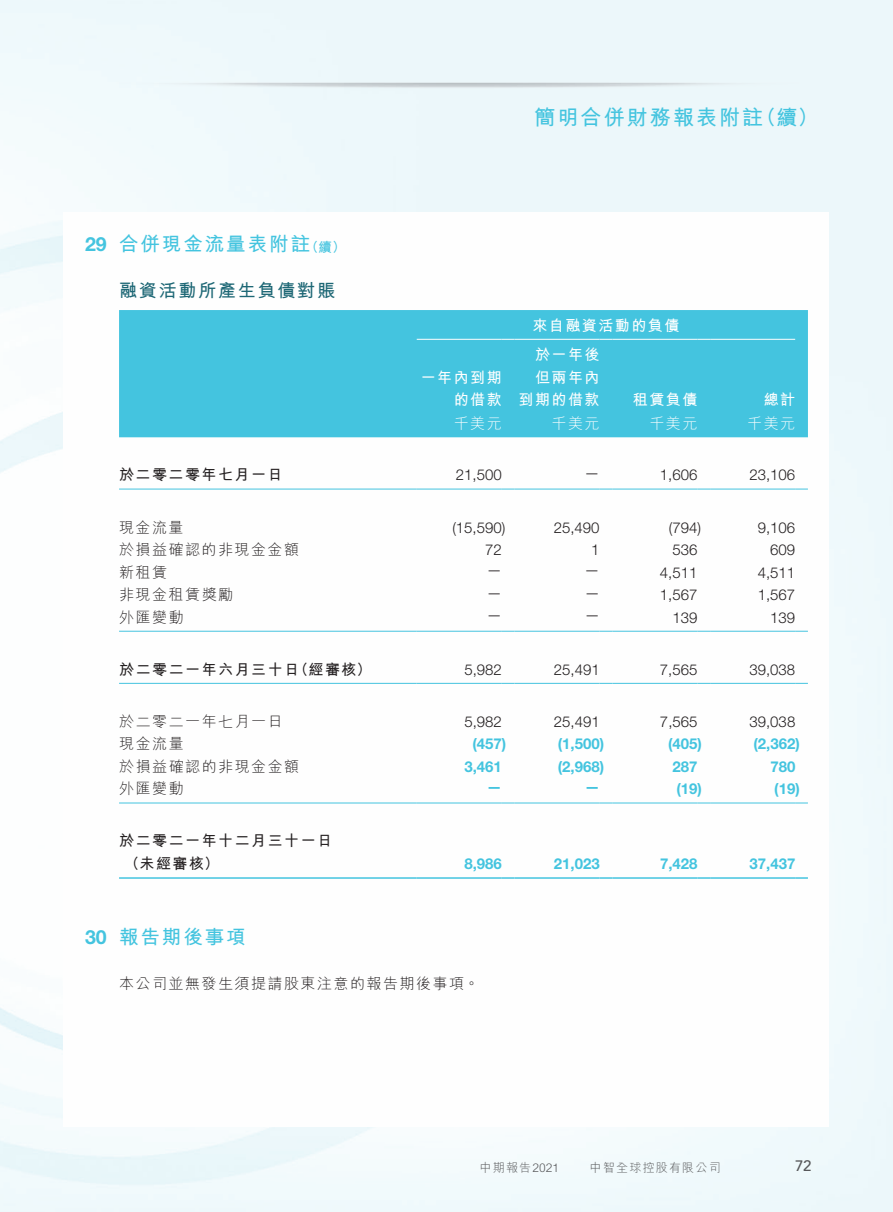
<style>
.page{position:relative;width:893px;height:1212px;background:#fff}
.page>*{position:absolute;margin:0;border:0;box-sizing:border-box;transform-origin:0 0}
.t1{font:700 21px "M Hei HK";letter-spacing:.1em;color:#44c4df}
.t2{font:700 19.5px "M Hei HK";letter-spacing:.1em;color:#44c4df}
.t3{font:700 19.5px "Helvetica Neue LT Std";color:#44c4df}
.t4{font:700 18px "M Hei HK";letter-spacing:.1em;color:#1d6775}
.t5{font:300 15px "Helvetica Neue LT Std";color:#231f20}
.t6{font:300 15px "M Hei HK";letter-spacing:.1em;color:#231f20}
.t7{font:700 15px "Helvetica Neue LT Std";color:#44c4df}
.t8{font:700 15px "M Hei HK";letter-spacing:.1em;color:#231f20}
.t9{font:700 15px/22.5px "M Hei HK";letter-spacing:.1em;color:#fff;text-align:right}
.t10{font:300 15px "M Hei HK";letter-spacing:.1em;color:#fff}
.t11{font:500 15px "Avenir LT Std";color:#57585a}
.t12{font:700 13.5px "M Hei HK";color:#44c4df}
.t13{font:300 12px "M Hei HK";letter-spacing:.1em;color:#57585a}
.s1{font-family:"Helvetica Neue LT Std"}
</style>
<div class="page">
<div style="left:119px;top:310px;width:689px;height:127px;background:#44c4df"></div>
<hr style="left:119px;top:489px;width:298px;height:1px;background:#44c4df">
<hr style="left:417px;top:489px;width:85px;height:1px;background:#44c4df">
<svg style="left:502px;top:489px;width:12px;height:1px"></svg>
<hr style="left:514px;top:489px;width:86px;height:1px;background:#44c4df">
<svg style="left:600px;top:489px;width:12px;height:1px"></svg>
<hr style="left:612px;top:489px;width:85px;height:1px;background:#44c4df">
<svg style="left:697px;top:489px;width:13px;height:1px"></svg>
<hr style="left:710px;top:489px;width:85px;height:1px;background:#44c4df">
<svg style="left:795px;top:489px;width:13px;height:1px"></svg>
<hr style="left:119px;top:631px;width:298px;height:1px;background:#44c4df">
<hr style="left:417px;top:631px;width:85px;height:1px;background:#44c4df">
<svg style="left:502px;top:631px;width:12px;height:1px"></svg>
<hr style="left:514px;top:631px;width:86px;height:1px;background:#44c4df">
<svg style="left:600px;top:631px;width:12px;height:1px"></svg>
<hr style="left:612px;top:631px;width:85px;height:1px;background:#44c4df">
<svg style="left:697px;top:631px;width:13px;height:1px"></svg>
<hr style="left:710px;top:631px;width:85px;height:1px;background:#44c4df">
<svg style="left:795px;top:631px;width:13px;height:1px"></svg>
<hr style="left:119px;top:683px;width:298px;height:1px;background:#44c4df">
<hr style="left:417px;top:683px;width:85px;height:1px;background:#44c4df">
<svg style="left:502px;top:683px;width:12px;height:1px"></svg>
<hr style="left:514px;top:683px;width:86px;height:1px;background:#44c4df">
<svg style="left:600px;top:683px;width:12px;height:1px"></svg>
<hr style="left:612px;top:683px;width:85px;height:1px;background:#44c4df">
<svg style="left:697px;top:683px;width:13px;height:1px"></svg>
<hr style="left:710px;top:683px;width:85px;height:1px;background:#44c4df">
<svg style="left:795px;top:683px;width:13px;height:1px"></svg>
<hr style="left:119px;top:803px;width:298px;height:1px;background:#44c4df">
<hr style="left:417px;top:803px;width:85px;height:1px;background:#44c4df">
<svg style="left:502px;top:803px;width:12px;height:1px"></svg>
<hr style="left:514px;top:803px;width:86px;height:1px;background:#44c4df">
<svg style="left:600px;top:803px;width:12px;height:1px"></svg>
<hr style="left:612px;top:803px;width:85px;height:1px;background:#44c4df">
<svg style="left:697px;top:803px;width:13px;height:1px"></svg>
<hr style="left:710px;top:803px;width:85px;height:1px;background:#44c4df">
<svg style="left:795px;top:803px;width:13px;height:1px"></svg>
<hr style="left:119px;top:877px;width:298px;height:2px;background:#44c4df">
<hr style="left:417px;top:877px;width:85px;height:2px;background:#44c4df">
<svg style="left:502px;top:877px;width:12px;height:2px"></svg>
<hr style="left:514px;top:877px;width:86px;height:2px;background:#44c4df">
<svg style="left:600px;top:877px;width:12px;height:2px"></svg>
<hr style="left:612px;top:877px;width:85px;height:2px;background:#44c4df">
<svg style="left:697px;top:877px;width:13px;height:2px"></svg>
<hr style="left:710px;top:877px;width:85px;height:2px;background:#44c4df">
<svg style="left:795px;top:877px;width:13px;height:2px"></svg>
<hr style="left:417px;top:339px;width:85px;height:1px;background:#fff">
<svg style="left:502px;top:339px;width:12px;height:1px"></svg>
<hr style="left:514px;top:339px;width:86px;height:1px;background:#fff">
<svg style="left:600px;top:339px;width:12px;height:1px"></svg>
<hr style="left:612px;top:339px;width:85px;height:1px;background:#fff">
<svg style="left:697px;top:339px;width:13px;height:1px"></svg>
<hr style="left:710px;top:339px;width:85px;height:1px;background:#fff">
<h1 class="t1" style="left:534px;top:102px;width:230px">簡明合併財務報表附註</h1>
<h1 class="t1" style="left:755px;top:102px;width:64px">（續(</h1>
<h2 class="t3" style="left:85px;top:232px;width:23px">29</h2>
<h2 class="t2" style="left:119px;top:230px;width:193px">合併現金流量表附註</h2>
<p class="t12" style="left:305px;top:237px;width:42px">（續(</p>
<p class="t4" style="left:119px;top:277px;width:217px">融資活動所產生負債對賬</p>
<p class="t8" style="left:119px;top:464px;width:165px">於二零二零年七月一日</p>
<p class="t6" style="left:119px;top:519px;width:66px">現金流量</p>
<p class="t6" style="left:119px;top:542px;width:181px">於損益確認的非現金金額</p>
<p class="t6" style="left:119px;top:564px;width:49px">新租賃</p>
<p class="t6" style="left:119px;top:587px;width:115px">非現金租賃獎勵</p>
<p class="t6" style="left:119px;top:609px;width:66px">外匯變動</p>
<p class="t8" style="left:294px;top:658px;width:79px">（經審核(</p>
<p class="t8" style="left:119px;top:658px;width:181px">於二零二一年六月三十日</p>
<p class="t6" style="left:119px;top:714px;width:165px">於二零二一年七月一日</p>
<p class="t6" style="left:119px;top:736px;width:66px">現金流量</p>
<p class="t6" style="left:119px;top:759px;width:181px">於損益確認的非現金金額</p>
<p class="t6" style="left:119px;top:781px;width:66px">外匯變動</p>
<p class="t8" style="left:119px;top:830px;width:214px">於二零二一年十二月三十一日</p>
<p class="t8" style="left:124px;top:852px;width:96px">（未經審核(</p>
<p class="t9" style="left:421px;top:365px;width:82px">一年內到期的借款</p>
<p class="t10" style="left:454px;top:416px;width:49px">千美元</p>
<p class="t9" style="left:532px;top:313px;width:148px">來自融資活動的負債</p>
<p class="t9" style="left:535px;top:342px;width:66px;text-align:left">於一年後但兩年內</p>
<p class="t9" style="left:519px;top:387px;width:82px">到期的借款</p>
<p class="t10" style="left:552px;top:416px;width:49px">千美元</p>
<p class="t9" style="left:633px;top:387px;width:66px">租賃負債</p>
<p class="t10" style="left:649px;top:416px;width:49px">千美元</p>
<p class="t5" style="left:456px;top:466px;width:47px">21,500</p>
<p class="t5" style="left:585px;top:464px;width:16px">—</p>
<p class="t5" style="left:660px;top:466px;width:39px">1,606</p>
<p class="t5" style="left:452px;top:518px;width:55px">)15,590(</p>
<p class="t5" style="left:554px;top:518px;width:47px">25,490</p>
<p class="t5" style="left:669px;top:518px;width:34px">)794(</p>
<p class="t5" style="left:485px;top:540px;width:18px">72</p>
<p class="t5" style="left:591px;top:540px;width:10px">1</p>
<p class="t5" style="left:672px;top:540px;width:27px">536</p>
<p class="t5" style="left:487px;top:561px;width:16px">—</p>
<p class="t5" style="left:585px;top:561px;width:16px">—</p>
<p class="t5" style="left:660px;top:563px;width:39px">4,511</p>
<p class="t5" style="left:487px;top:583px;width:16px">—</p>
<p class="t5" style="left:585px;top:583px;width:16px">—</p>
<p class="t5" style="left:660px;top:585px;width:39px">1,567</p>
<p class="t5" style="left:487px;top:606px;width:16px">—</p>
<p class="t5" style="left:585px;top:606px;width:16px">—</p>
<p class="t5" style="left:672px;top:608px;width:27px">139</p>
<p class="t5" style="left:464px;top:660px;width:39px">5,982</p>
<p class="t5" style="left:554px;top:660px;width:47px">25,491</p>
<p class="t5" style="left:660px;top:660px;width:39px">7,565</p>
<p class="t5" style="left:464px;top:712px;width:39px">5,982</p>
<p class="t5" style="left:554px;top:712px;width:47px">25,491</p>
<p class="t5" style="left:660px;top:712px;width:39px">7,565</p>
<p class="t7" style="left:472px;top:735px;width:35px">)457(</p>
<p class="t7" style="left:558px;top:735px;width:48px">)1,500(</p>
<p class="t7" style="left:668px;top:735px;width:35px">)405(</p>
<p class="t7" style="left:464px;top:757px;width:39px">3,461</p>
<p class="t7" style="left:558px;top:757px;width:48px">)2,968(</p>
<p class="t7" style="left:672px;top:757px;width:27px">287</p>
<p class="t7" style="left:487px;top:777px;width:16px">—</p>
<p class="t7" style="left:585px;top:777px;width:16px">—</p>
<p class="t7" style="left:676px;top:780px;width:27px">)19(</p>
<p class="t7" style="left:464px;top:854px;width:39px">8,986</p>
<p class="t7" style="left:554px;top:854px;width:47px">21,023</p>
<p class="t7" style="left:660px;top:854px;width:39px">7,428</p>
<h2 class="t3" style="left:85px;top:925px;width:23px">30</h2>
<h2 class="t2" style="left:119px;top:922px;width:128px">報告期後事項</h2>
<p class="t6" style="left:119px;top:976px;width:362px">本公司並無發生須提請股東注意的報告期後事項。</p>
<p class="t9" style="left:764px;top:387px;width:33px">總計</p>
<p class="t10" style="left:747px;top:416px;width:49px">千美元</p>
<p class="t5" style="left:749px;top:466px;width:47px">23,106</p>
<p class="t5" style="left:758px;top:518px;width:39px">9,106</p>
<p class="t5" style="left:770px;top:540px;width:27px">609</p>
<p class="t5" style="left:758px;top:563px;width:39px">4,511</p>
<p class="t5" style="left:758px;top:585px;width:39px">1,567</p>
<p class="t5" style="left:770px;top:608px;width:27px">139</p>
<p class="t5" style="left:749px;top:660px;width:47px">39,038</p>
<p class="t5" style="left:749px;top:712px;width:47px">39,038</p>
<p class="t7" style="left:753px;top:735px;width:48px">)2,362(</p>
<p class="t7" style="left:770px;top:757px;width:27px">780</p>
<p class="t7" style="left:774px;top:780px;width:27px">)19(</p>
<p class="t7" style="left:749px;top:854px;width:47px">37,437</p>
<p class="t13" style="left:480px;top:1161px;width:81px">中期報告202<span class="s1">1</span></p>
<p class="t13" style="left:590px;top:1161px;width:132px">中智全球控股有限公司</p>
<p class="t11" style="left:795px;top:1157px;width:18px">72</p>
</div>
